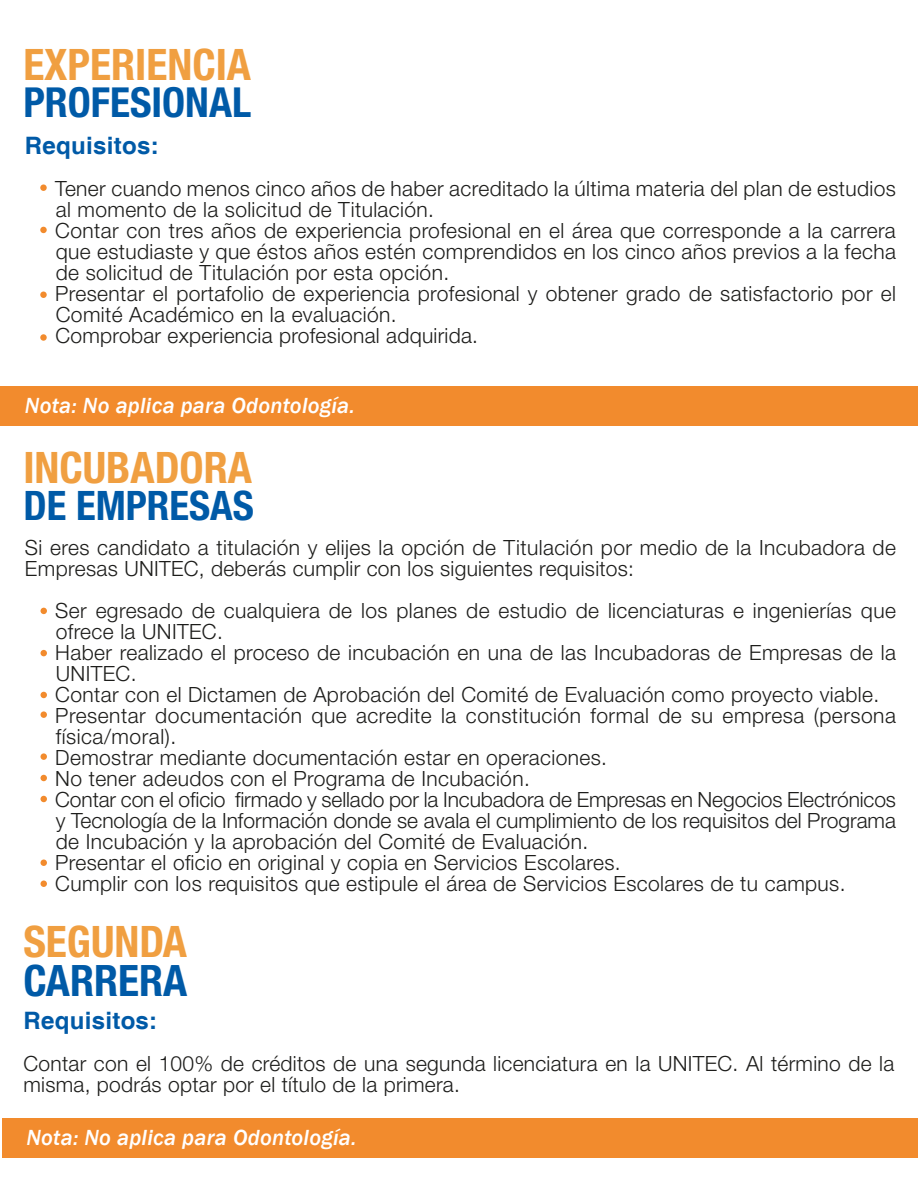
<style>
.page{position:relative;width:918px;height:1188px;background:#fff}
.page>*{position:absolute;margin:0;border:0;box-sizing:border-box;transform-origin:0 0}
.t1{font:700 condensed 43.5px "Helvetica Neue LT Pro";color:#f09f41}
.t2{font:700 condensed 43.35px "Helvetica Neue LT Pro";color:#005aa7}
.t3{font:700 condensed 41.4px "Helvetica Neue LT Pro";color:#005aa7}
.t4{font:700 condensed 40.65px "Helvetica Neue LT Pro";color:#005aa7}
.t5{font:700 24px "Helvetica";letter-spacing:.015em;color:#005aa7}
.t6{font:italic 500 22.5px "Franklin Gothic";letter-spacing:.01em;color:#fff}
.t7{font:300 21px/21px "Helvetica Neue LT Pro";letter-spacing:.02em;color:#1d1d1b}
</style>
<div class="page">
<div style="left:40px;top:184px;width:7px;height:7px;background:#f28b2d;border-radius:50%"></div>
<div style="left:40px;top:227px;width:7px;height:6px;background:#f28b2d;border-radius:50%"></div>
<div style="left:40px;top:292px;width:7px;height:6px;background:#f28b2d;border-radius:50%"></div>
<svg style="left:40px;top:334px;width:7px;height:7px"></svg>
<div style="left:0;top:386px;width:918px;height:40px;background:#f28b2d"></div>
<div style="left:2px;top:1118px;width:916px;height:39px;background:#f28b2d"></div>
<svg style="left:41px;top:608px;width:6px;height:6px"></svg>
<svg style="left:41px;top:650px;width:6px;height:6px"></svg>
<svg style="left:41px;top:692px;width:6px;height:6px"></svg>
<div style="left:41px;top:711px;width:6px;height:7px;background:#f28b2d;border-radius:50%"></div>
<div style="left:41px;top:753px;width:6px;height:7px;background:#f28b2d;border-radius:50%"></div>
<svg style="left:41px;top:775px;width:6px;height:6px"></svg>
<svg style="left:41px;top:796px;width:6px;height:6px"></svg>
<svg style="left:41px;top:860px;width:6px;height:6px"></svg>
<svg style="left:41px;top:881px;width:6px;height:6px"></svg>
<h1 class="t1" style="left:23px;top:38px;width:229px">EXPERIENCIA</h1>
<h3 class="t3" style="left:23px;top:78px;width:229px">PROFESIONAL</h3>
<p class="t5" style="left:25px;top:131px;width:135px">Requisitos:</p>
<p class="t7" style="left:55px;top:177px;width:842px">Tener cuando menos cinco años de haber acreditado la última materia del plan de estudios al momento de la solicitud de Titulación.<br>Contar con tres años de experiencia profesional en el área que corresponde a la carrera que estudiaste y que éstos años estén comprendidos en los cinco años previos a la fecha de solicitud de Titulación por esta opción.<br>Presentar el portafolio de experiencia profesional y obtener grado de satisfactorio por el Comité Académico en la evaluación.<br>Comprobar experiencia profesional adquirida.</p>
<p class="t6" style="left:25px;top:392px;width:332px">Nota: No aplica para Odontología.</p>
<h1 class="t1" style="left:23px;top:441px;width:230px">INCUBADORA</h1>
<h3 class="t4" style="left:23px;top:481px;width:232px">DE EMPRESAS</h3>
<p class="t7" style="left:25px;top:537px;width:872px">Si eres candidato a titulación y elijes la opción de Titulación por medio de la Incubadora de<br>Empresas UNITEC, deberás cumplir con los siguientes requisitos:</p>
<p class="t7" style="left:55px;top:600px;width:842px">Ser egresado de cualquiera de los planes de estudio de licenciaturas e ingenierías que ofrece la UNITEC.<br>Haber realizado el proceso de incubación en una de las Incubadoras de Empresas de la UNITEC.<br>Contar con el Dictamen de Aprobación del Comité de Evaluación como proyecto viable.<br>Presentar documentación que acredite la constitución formal de su empresa (persona física/moral).<br>Demostrar mediante documentación estar en operaciones.<br>No tener adeudos con el Programa de Incubación.<br>Contar con el oficio firmado y sellado por la Incubadora de Empresas en Negocios Electrónicos y Tecnología de la Información donde se avala el cumplimiento de los requisitos del Programa de Incubación y la aprobación del Comité de Evaluación.<br>Presentar el oficio en original y copia en Servicios Escolares.<br>Cumplir con los requisitos que estipule el área de Servicios Escolares de tu campus.</p>
<h1 class="t1" style="left:23px;top:915px;width:165px">SEGUNDA</h1>
<h2 class="t2" style="left:23px;top:954px;width:165px">CARRERA</h2>
<p class="t5" style="left:23px;top:1006px;width:135px">Requisitos:</p>
<p class="t7" style="left:23px;top:1053px;width:872px">Contar con el 100% de créditos de una segunda licenciatura en la UNITEC. Al término de la misma, podrás optar por el título de la primera.</p>
<p class="t6" style="left:26px;top:1124px;width:332px">Nota: No aplica para Odontología.</p>
</div>
